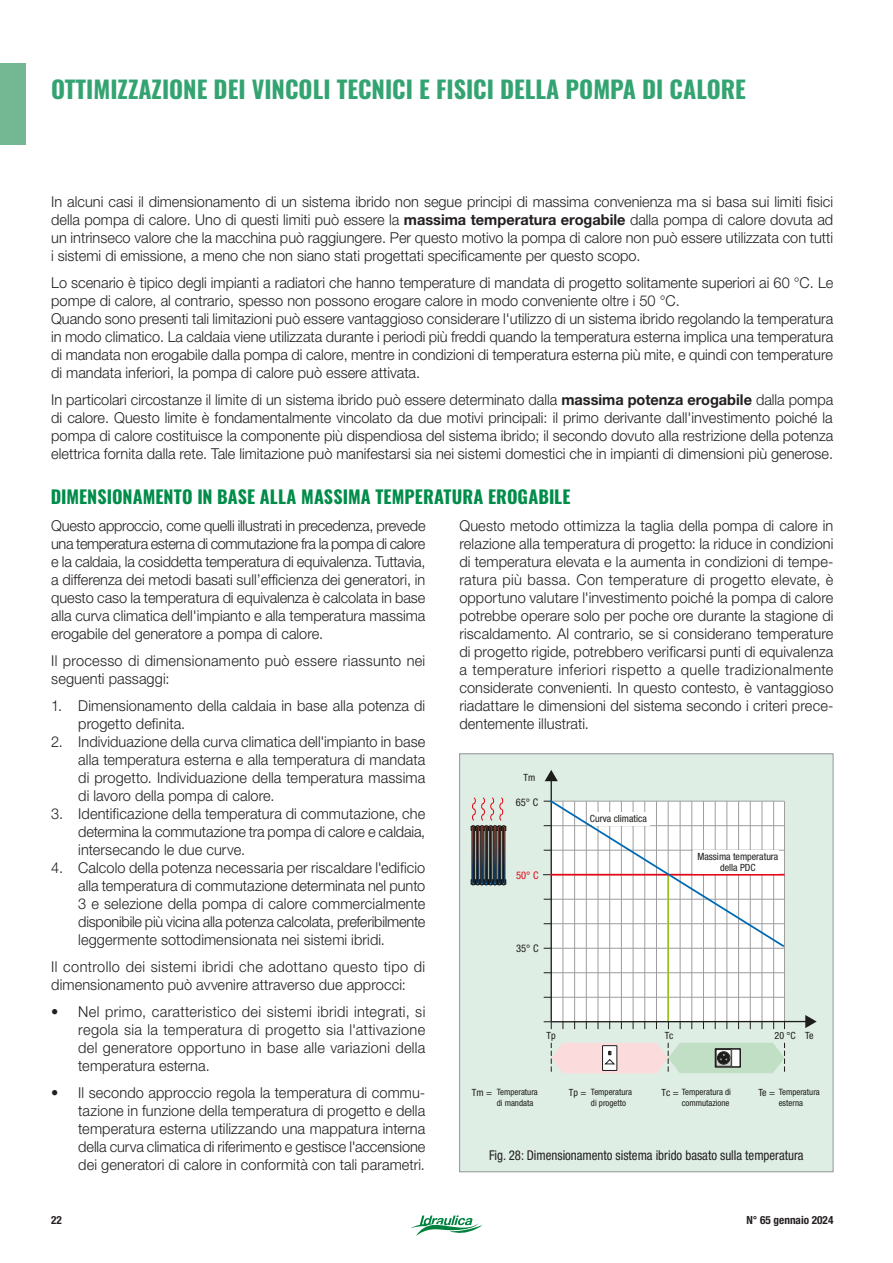
<style>
.page{position:relative;width:893px;height:1263px;background:#fff}
.page>*{position:absolute;margin:0;border:0;box-sizing:border-box;transform-origin:0 0}
._02_Tit_liv_2{font:700 24px "Oswald";color:#33a471}
.Txt{font:700 18px "Oswald";letter-spacing:.005em;color:#008c49}
.Txt-2{font:300 15px/18px "Helvetica Neue LT Std";color:#231f20;text-align:justify}
.Illustrazioni_txt{font:condensed 13.5px "Helvetica Neue LT Std";color:#231f20;scale:.95 1}
.t1{font:700 condensed 11.25px "Helvetica Neue LT Std";color:#231f20}
.t2{font:condensed 10.5px "Helvetica Neue LT Std";color:#1d1d1b}
.t3{font:condensed 10.5px "Helvetica Neue LT Std";color:#e30614}
.t4{font:condensed 9.9px/10.5px "Helvetica Neue LT Std";color:#1d1d1b;text-align:center}
.t5{font:condensed 8.7px/10.5px "Helvetica Neue LT Std";color:#1d1d1b}
.s1{font-weight:700}
.s2{font-size:9.9px}
</style>
<div class="page">
<div style="left:0;top:63px;width:26px;height:81px;background:#73b893"></div>
<div style="left:460px;top:754px;width:373px;height:418px;background:#dfeee5"></div>
<div style="left:551px;top:801px;width:234px;height:221px;background:#fff"></div>
<svg style="left:471px;top:797px;width:35px;height:88px"></svg>
<svg style="left:551px;top:1043px;width:234px;height:30px;background:#d3d3c9"></svg>
<hr style="left:656px;top:801px;width:1px;height:221px;background:#9d9d9d">
<hr style="left:644px;top:801px;width:1px;height:221px;background:#9d9d9d">
<hr style="left:633px;top:801px;width:1px;height:221px;background:#9d9d9d">
<hr style="left:621px;top:801px;width:1px;height:221px;background:#9d9d9d">
<hr style="left:609px;top:801px;width:1px;height:221px;background:#9d9d9d">
<hr style="left:598px;top:801px;width:1px;height:221px;background:#9d9d9d">
<hr style="left:586px;top:801px;width:1px;height:221px;background:#9d9d9d">
<hr style="left:574px;top:801px;width:1px;height:221px;background:#9d9d9d">
<hr style="left:563px;top:801px;width:1px;height:221px;background:#9d9d9d">
<hr style="left:773px;top:801px;width:1px;height:221px;background:#9d9d9d">
<hr style="left:762px;top:801px;width:1px;height:221px;background:#9d9d9d">
<hr style="left:750px;top:801px;width:1px;height:221px;background:#9d9d9d">
<hr style="left:738px;top:801px;width:1px;height:221px;background:#9d9d9d">
<hr style="left:727px;top:801px;width:1px;height:221px;background:#9d9d9d">
<hr style="left:715px;top:801px;width:1px;height:221px;background:#9d9d9d">
<hr style="left:703px;top:801px;width:1px;height:221px;background:#9d9d9d">
<hr style="left:692px;top:801px;width:1px;height:221px;background:#9d9d9d">
<hr style="left:680px;top:801px;width:1px;height:221px;background:#9d9d9d">
<svg style="left:544px;top:1021px;width:8px;height:8px"></svg>
<hr style="left:551px;top:997px;width:233px;height:1px;background:#9d9d9d">
<hr style="left:551px;top:972px;width:233px;height:1px;background:#9d9d9d">
<hr style="left:551px;top:779px;width:1px;height:243px;background:#1d1d1b">
<svg style="left:545px;top:770px;width:13px;height:11px"></svg>
<hr style="left:784px;top:801px;width:1px;height:221px;background:#9d9d9d">
<hr style="left:667px;top:875px;width:2px;height:147px;background:#96c11f">
<svg style="left:543px;top:798px;width:242px;height:151px"></svg>
<div style="left:693px;top:850px;width:85px;height:24px;background:#fff"></div>
<hr style="left:551px;top:1021px;width:256px;height:1px;background:#1d1d1b">
<svg style="left:805px;top:1015px;width:12px;height:13px"></svg>
<div style="left:592px;top:812px;width:58px;height:13px;background:#fff"></div>
<div style="left:459px;top:753px;width:374px;height:419px;border:1px solid #939598"></div>
<svg style="left:411px;top:1215px;width:71px;height:21px"></svg>
<p class="_02_Tit_liv_2" style="left:51px;top:77px;width:696px">OTTIMIZZAZIONE DEI VINCOLI TECNICI E FISICI DELLA POMPA DI CALORE</p>
<p class="Txt-2" style="left:51px;top:192px;width:783px">In alcuni casi il dimensionamento di un sistema ibrido non segue principi di massima convenienza ma si basa sui limiti fisici della pompa di calore. Uno di questi limiti può essere la <span class="s1">massima temperatura erogabile</span> dalla pompa di calore dovuta ad un intrinseco valore che la macchina può raggiungere. Per questo motivo la pompa di calore non può essere utilizzata con tutti i sistemi di emissione, a meno che non siano stati progettati specificamente per questo scopo.</p>
<p class="Txt-2" style="left:51px;top:273px;width:784px">Lo scenario è tipico degli impianti a radiatori che hanno temperature di mandata di progetto solitamente superiori ai 60 °C. Le pompe di calore, al contrario, spesso non possono erogare calore in modo conveniente oltre i 50 °C.</p>
<p class="Txt-2" style="left:51px;top:309px;width:784px">Quando sono presenti tali limitazioni può essere vantaggioso considerare l'utilizzo di un sistema ibrido regolando la temperatura in modo climatico. La caldaia viene utilizzata durante i periodi più freddi quando la temperatura esterna implica una temperatura di mandata non erogabile dalla pompa di calore, mentre in condizioni di temperatura esterna più mite, e quindi con temperature di mandata inferiori, la pompa di calore può essere attivata.</p>
<p class="Txt-2" style="left:51px;top:390px;width:784px">In particolari circostanze il limite di un sistema ibrido può essere determinato dalla <span class="s1">massima potenza erogabile</span> dalla pompa di calore. Questo limite è fondamentalmente vincolato da due motivi principali: il primo derivante dall'investimento poiché la pompa di calore costituisce la componente più dispendiosa del sistema ibrido; il secondo dovuto alla restrizione della potenza elettrica fornita dalla rete. Tale limitazione può manifestarsi sia nei sistemi domestici che in impianti di dimensioni più generose.</p>
<p class="Txt" style="left:51px;top:487px;width:521px">DIMENSIONAMENTO IN BASE ALLA MASSIMA TEMPERATURA EROGABILE</p>
<p class="Txt-2" style="left:51px;top:516px;width:376px">Questo approccio, come quelli illustrati in precedenza, prevede una temperatura esterna di commutazione fra la pompa di calore e la caldaia, la cosiddetta temperatura di equivalenza. Tuttavia, a differenza dei metodi basati sull’efficienza dei generatori, in questo caso la temperatura di equivalenza è calcolata in base alla curva climatica dell'impianto e alla temperatura massima erogabile del generatore a pompa di calore.</p>
<p class="Txt-2" style="left:51px;top:651px;width:376px">Il processo di dimensionamento può essere riassunto nei seguenti passaggi:</p>
<p class="Txt-2" style="left:78px;top:696px;width:349px;text-indent:-27px">1. Dimensionamento della caldaia in base alla potenza di progetto definita.</p>
<p class="Txt-2" style="left:78px;top:732px;width:349px;text-indent:-27px">2. Individuazione della curva climatica dell'impianto in base alla temperatura esterna e alla temperatura di mandata di progetto. Individuazione della temperatura massima di lavoro della pompa di calore.</p>
<p class="Txt-2" style="left:78px;top:804px;width:349px;text-indent:-27px">3. Identificazione della temperatura di commutazione, che determina la commutazione tra pompa di calore e caldaia, intersecando le due curve.</p>
<p class="Txt-2" style="left:78px;top:858px;width:349px;text-indent:-27px">4. Calcolo della potenza necessaria per riscaldare l'edificio alla temperatura di commutazione determinata nel punto 3 e selezione della pompa di calore commercialmente disponibile più vicina alla potenza calcolata, preferibilmente leggermente sottodimensionata nei sistemi ibridi.</p>
<p class="Txt-2" style="left:51px;top:957px;width:376px">Il controllo dei sistemi ibridi che adottano questo tipo di dimensionamento può avvenire attraverso due approcci:</p>
<p class="Txt-2" style="left:78px;top:1002px;width:349px;text-indent:-27px">• Nel primo, caratteristico dei sistemi ibridi integrati, si regola sia la temperatura di progetto sia l'attivazione del generatore opportuno in base alle variazioni della temperatura esterna.</p>
<p class="Txt-2" style="left:78px;top:1083px;width:349px;text-indent:-27px">• Il secondo approccio regola la temperatura di commu&shy;tazione in funzione della temperatura di progetto e della temperatura esterna utilizzando una mappatura interna della curva climatica di riferimento e gestisce l'accensione dei generatori di calore in conformità con tali parametri.</p>
<p class="Txt-2" style="left:459px;top:516px;width:376px">Questo metodo ottimizza la taglia della pompa di calore in relazione alla temperatura di progetto: la riduce in condizioni di temperatura elevata e la aumenta in condizioni di tempe&shy;ratura più bassa. Con temperature di progetto elevate, è opportuno valutare l'investimento poiché la pompa di calore potrebbe operare solo per poche ore durante la stagione di riscaldamento. Al contrario, se si considerano temperature di progetto rigide, potrebbero verificarsi punti di equivalenza a temperature inferiori rispetto a quelle tradizionalmente considerate convenienti. In questo contesto, è vantaggioso riadattare le dimensioni del sistema secondo i criteri prece&shy;dentemente illustrati.</p>
<p class="t4" style="left:524px;top:772px;width:13px">Tm</p>
<p class="t2" style="left:516px;top:796px;width:24px">65° C</p>
<p class="t3" style="left:516px;top:869px;width:24px">50° C</p>
<p class="t2" style="left:516px;top:942px;width:24px">35° C</p>
<p class="t4" style="left:547px;top:1030px;width:11px">Tp</p>
<p class="t4" style="left:590px;top:813px;width:58px">Curva climatica</p>
<p class="t4" style="left:697px;top:851px;width:82px">Massima temperatura della PDC</p>
<p class="t4" style="left:665px;top:1030px;width:10px">Tc</p>
<p class="t4" style="left:775px;top:1030px;width:23px">20 °C</p>
<p class="t4" style="left:805px;top:1030px;width:10px">Te</p>
<p class="t5" style="left:472px;top:1087px;width:67px"><span class="s2">Tm =</span> Temperatura</p>
<p class="t4" style="left:569px;top:1087px;width:19px">Tp =</p>
<p class="t4" style="left:661px;top:1087px;width:19px">Tc =</p>
<p class="t4" style="left:758px;top:1087px;width:18px">Te =</p>
<p class="t5" style="left:497px;top:1097px;width:38px">di mandata</p>
<p class="t5" style="left:591px;top:1087px;width:43px">Temperatura di progetto</p>
<p class="t5" style="left:779px;top:1087px;width:43px">Temperatura esterna</p>
<p class="t5" style="left:682px;top:1087px;width:51px">Temperatura di commutazione</p>
<p class="Illustrazioni_txt" style="left:489px;top:1147px;width:333px">Fig. 28: Dimensionamento sistema ibrido basato sulla temperatura</p>
<p class="t1" style="left:51px;top:1213px;width:12px">22</p>
<p class="t1" style="left:746px;top:1213px;width:89px">N° 65 gennaio 2024</p>
</div>
